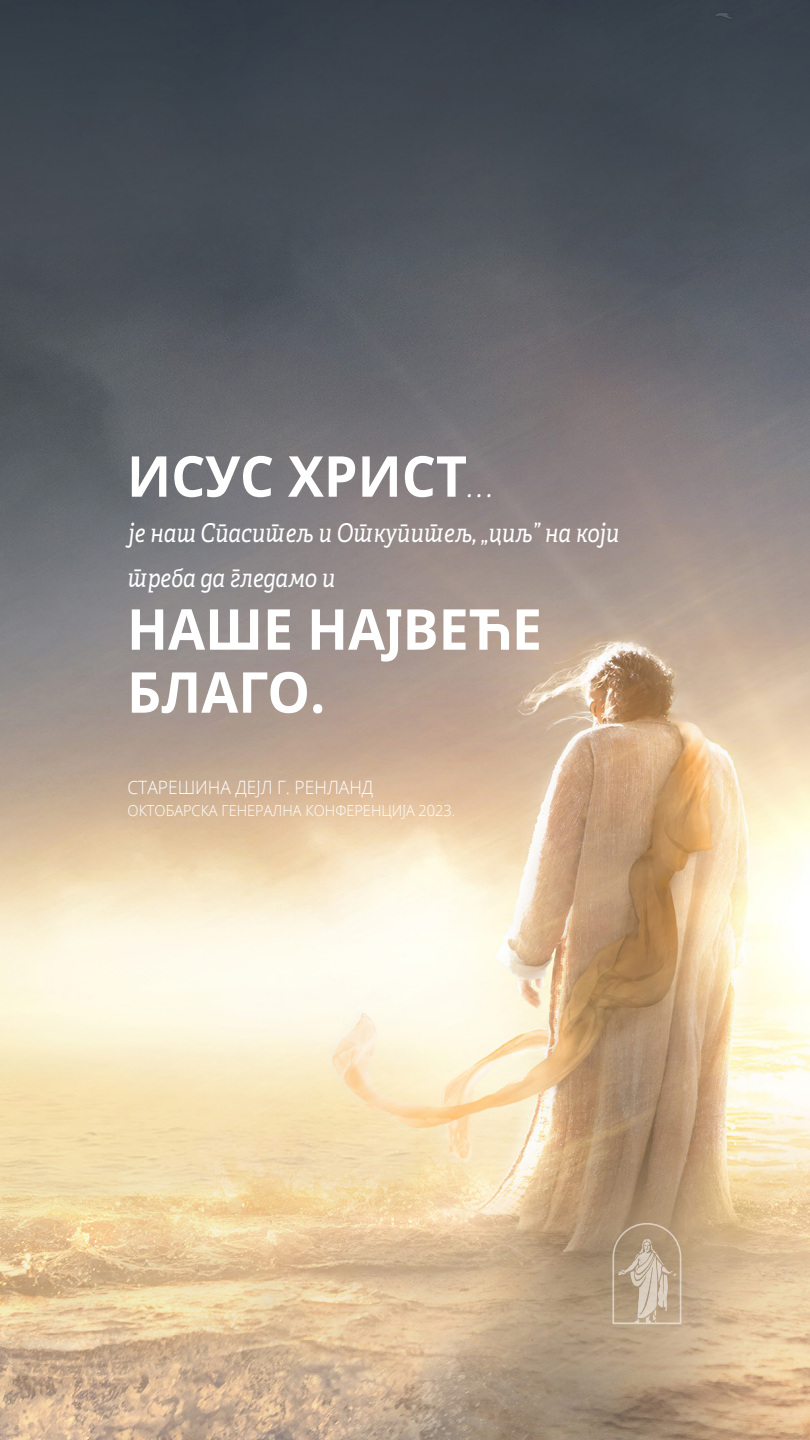
<style>
.page{position:relative;width:810px;height:1440px;background:#fff}
.page>*{position:absolute;margin:0;border:0;box-sizing:border-box;transform-origin:0 0}
.artcl16_p1_figure_image_aside_quote_firs{font:700 56.47px/63px "Dots Solidlds Lat";color:#fff;scale:.95 1}
.artcl16_p1_figure_image_aside_quote_firs-2{font:italic 25.8px/45px "Helam Slablds Lat";color:#fff;scale:.84 1}
.artcl16_p1_figure_image_aside_quote_cita{font:300 18.38px "Dots Solidlds Lat";color:#fff;scale:.95 1}
.artcl16_p1_figure_image_aside_quote_cita-2{font:300 15.3px "Dots Solidlds Lat";color:#fff;scale:.95 1}
.s1{font-family:"Helam Slablds Lat";font-weight:400;font-style:italic;font-size:25.8px}
</style>
<div class="page">
<img style="left:0;top:0;width:810px;height:1440px">
<svg style="left:612px;top:1223px;width:69px;height:101px;background:#bba68d"></svg>
<p class="artcl16_p1_figure_image_aside_quote_firs" style="left:127px;top:446px;width:386px">ИСУС ХРИСТ<span class="s1">. . .</span></p>
<p class="artcl16_p1_figure_image_aside_quote_firs-2" style="left:127px;top:510px;width:587px">је наш Спаситељ и Откупитељ, „циљ” на који треба да гледамо и</p>
<p class="artcl16_p1_figure_image_aside_quote_firs" style="left:127px;top:599px;width:438px">НАШЕ НАЈВЕЋЕ<br>БЛАГО.</p>
<p class="artcl16_p1_figure_image_aside_quote_cita" style="left:127px;top:774px;width:260px">СТАРЕШИНА ДЕЈЛ Г. РЕНЛАНД</p>
<p class="artcl16_p1_figure_image_aside_quote_cita-2" style="left:128px;top:800px;width:346px">ОКТОБАРСКА ГЕНЕРАЛНА КОНФЕРЕНЦИЈА 2023.</p>
</div>
